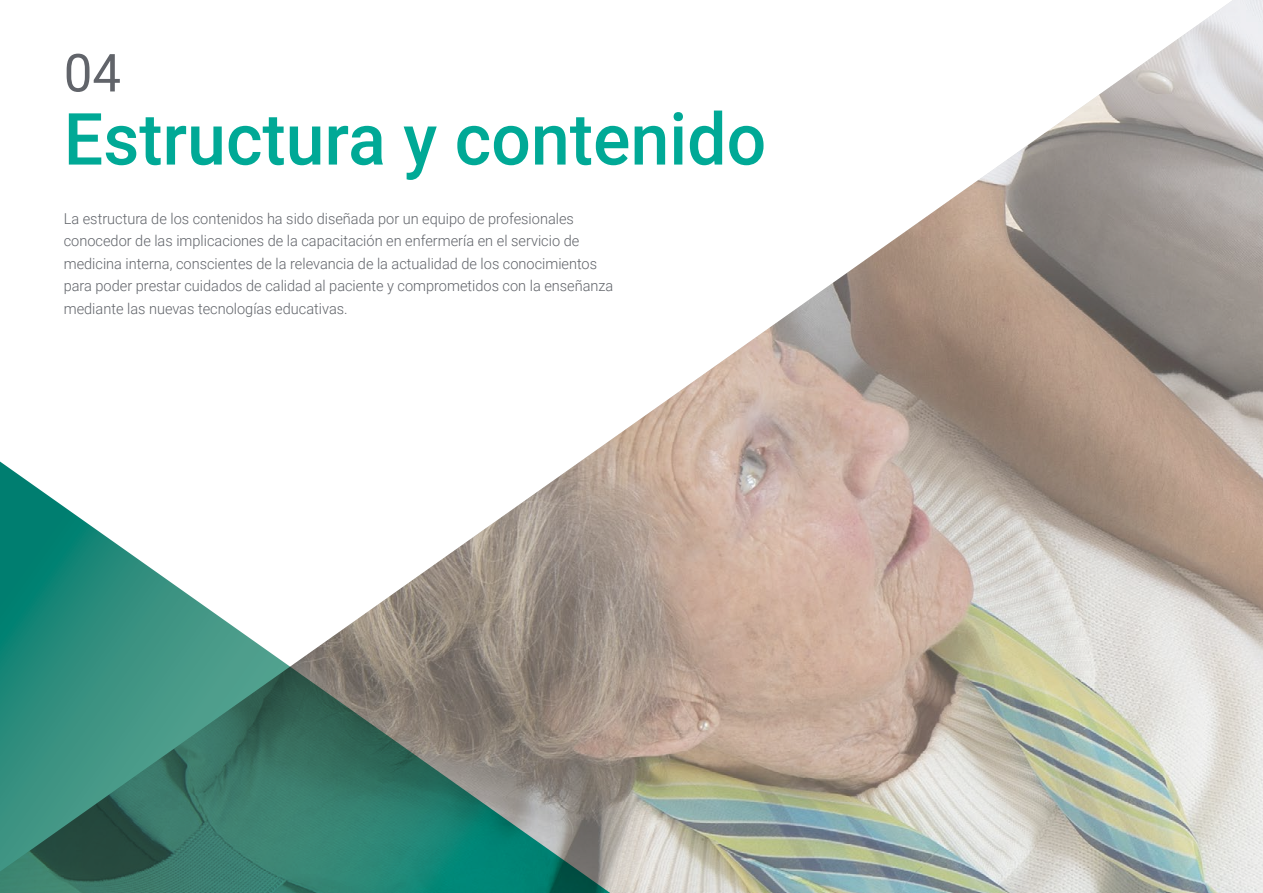
<style>
.page{position:relative;width:1263px;height:893px;background:#fff}
.page>*{position:absolute;margin:0;border:0;box-sizing:border-box;transform-origin:0 0}
.t1{font:500 72px "Roboto";color:#00a996}
.t2{font:52.5px "Roboto";color:#61646a}
.t3{font:300 15px/22.5px "Roboto";color:#61646a}
</style>
<div class="page">
<img style="left:602px;top:0;width:661px;height:893px">
<svg style="left:0;top:446px;width:640px;height:447px"></svg>
<h2 class="t2" style="left:64px;top:36px;width:59px">04</h2>
<h1 class="t1" style="left:64px;top:89px;width:704px">Estructura y contenido</h1>
<p class="t3" style="left:64px;top:207px;width:551px">La estructura de los contenidos ha sido diseñada por un equipo de profesionales conocedor de las implicaciones de la capacitación en enfermería en el servicio de medicina interna, conscientes de la relevancia de la actualidad de los conocimientos para poder prestar cuidados de calidad al paciente y comprometidos con la enseñanza mediante las nuevas tecnologías educativas.</p>
</div>
